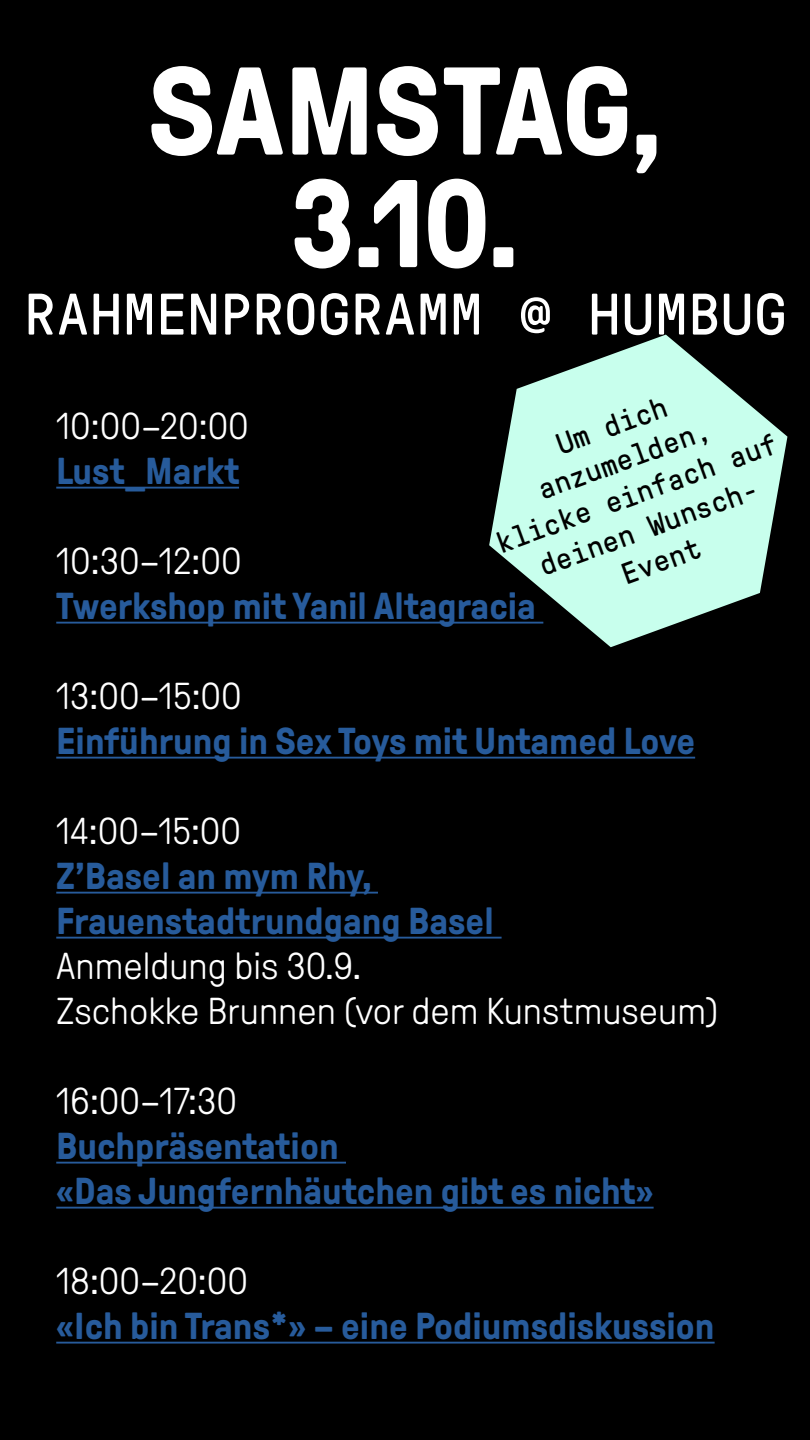
<style>
.page{position:relative;width:810px;height:1440px;background:#000}
.page>*{position:absolute;margin:0;border:0;box-sizing:border-box;transform-origin:0 0}
.t1{font:700 124.5px/112.6px "GT Pressura";letter-spacing:-.01em;color:#fff;text-align:center}
.t2{font:58.5px "GT Pressura Mono";letter-spacing:.015em;color:#fff}
.t3{font:700 37.5px/45px "GT Pressura";color:#275b9b}
.t4{font:300 37.5px/45px "GT Pressura";color:#fff}
.t5{font:30px/36px "GT Pressura Mono";color:#000;text-align:center}
</style>
<div class="page">
<hr style="left:56px;top:487px;width:183px;height:2px;background:#275b9b">
<hr style="left:56px;top:622px;width:487px;height:2px;background:#275b9b">
<hr style="left:56px;top:757px;width:639px;height:2px;background:#275b9b">
<hr style="left:56px;top:892px;width:322px;height:2px;background:#275b9b">
<hr style="left:56px;top:937px;width:446px;height:2px;background:#275b9b">
<hr style="left:56px;top:1162px;width:290px;height:2px;background:#275b9b">
<hr style="left:56px;top:1207px;width:598px;height:2px;background:#275b9b">
<hr style="left:56px;top:1342px;width:659px;height:2px;background:#275b9b">
<svg style="left:489px;top:335px;width:298px;height:312px;fill:#c8ffed"></svg>
<h1 class="t1" style="left:148px;top:57px;width:516px">SAMSTAG,<br>3.10.</h1>
<h2 class="t2" style="left:23px;top:284px;width:764px">RAHMENPROGRAMM @ HUMBUG</h2>
<p class="t5" style="left:466px;top:460px;width:299px;rotate:-20deg">Um dich anzumelden,<br>klicke einfach auf deinen Wunsch-<br>Event</p>
<p class="t4" style="left:56px;top:404px;width:194px">10:00–20:00</p>
<p class="t3" style="left:56px;top:449px;width:185px">Lust_Markt</p>
<p class="t4" style="left:56px;top:539px;width:187px">10:30–12:00</p>
<p class="t3" style="left:56px;top:584px;width:481px">Twerkshop mit Yanil Altagracia</p>
<p class="t4" style="left:56px;top:674px;width:187px">13:00–15:00</p>
<p class="t3" style="left:56px;top:719px;width:640px">Einführung in Sex Toys mit Untamed Love</p>
<p class="t4" style="left:56px;top:809px;width:186px">14:00–15:00</p>
<p class="t3" style="left:56px;top:854px;width:439px">Z’Basel an mym Rhy,<br>Frauenstadtrundgang Basel</p>
<p class="t4" style="left:56px;top:944px;width:664px">Anmeldung bis 30.9.<br>Zschokke Brunnen (vor dem Kunstmuseum)</p>
<p class="t4" style="left:56px;top:1079px;width:182px">16:00–17:30</p>
<p class="t3" style="left:56px;top:1124px;width:599px">Buchpräsentation<br>«Das Jungfernhäutchen gibt es nicht»</p>
<p class="t4" style="left:56px;top:1259px;width:193px">18:00–20:00</p>
<p class="t3" style="left:56px;top:1304px;width:660px">«Ich bin Trans*» – eine Podiumsdiskussion</p>
</div>
